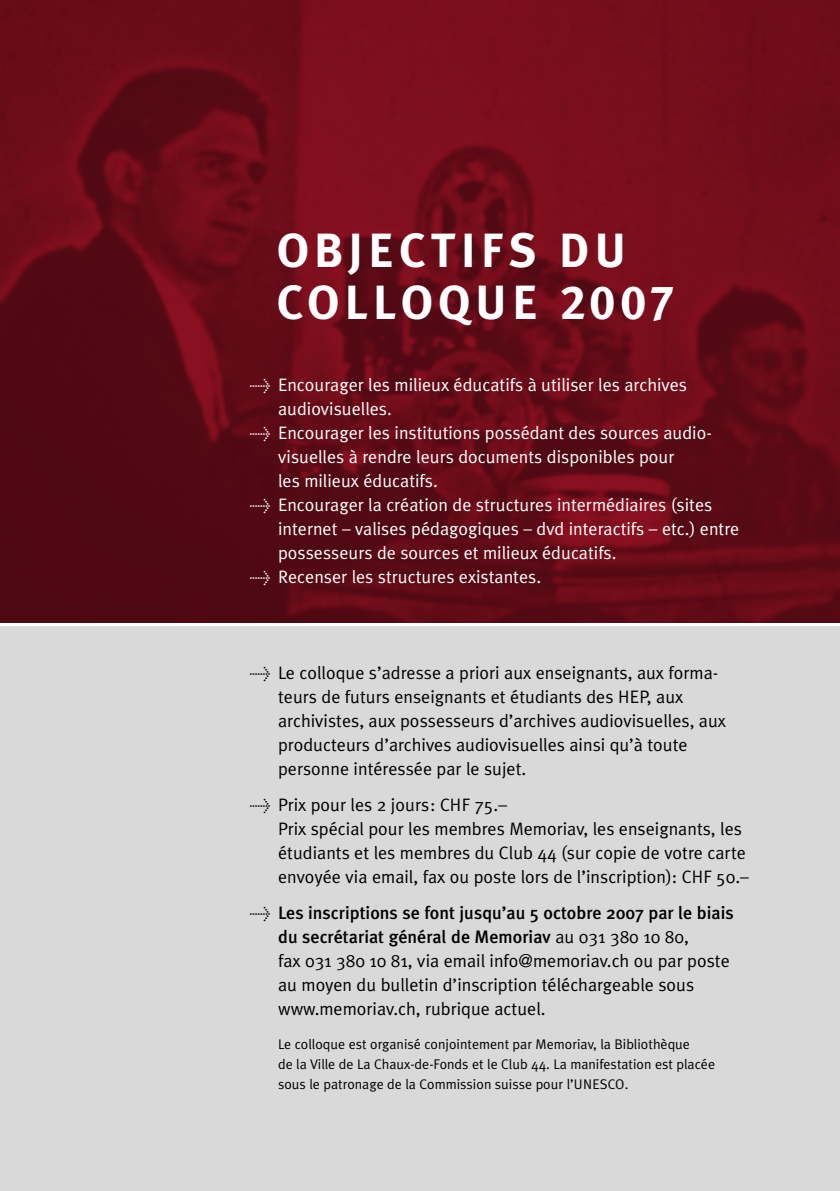
<style>
.page{position:relative;width:840px;height:1191px;background:#fff}
.page>*{position:absolute;margin:0;border:0;box-sizing:border-box;transform-origin:0 0}
.t1{font:48px/52px "Meta Plus Bold Caps";letter-spacing:.105em;color:#fff}
.t2{font:18px/24px "Meta Plus Normal";color:#000}
.t3{font:18px "Meta Plus Normal";color:#fff}
.t4{font:500 18px/24px "Meta Plus";color:#000}
.t5{font:14px/20px "Meta Plus Normal";color:#000}
.s1{font-family:"Meta Plus Normal";font-weight:400}
</style>
<div class="page">
<div style="left:0;top:624px;width:839px;height:567px;background:#d9d9d9"></div>
<img style="left:0;top:0;width:839px;height:623px">
<hr style="left:0;top:624px;width:839px;height:2px;background:#fff">
<h1 class="t1" style="left:276px;top:224px;width:399px">OBJECTIFS DU<br>COLLOQUE 2007</h1>
<p class="t3" style="left:249px;top:374px;width:438px">&gt; Encourager les milieux éducatifs à utiliser les archives</p>
<p class="t3" style="left:278px;top:398px;width:115px">audiovisuelles.</p>
<p class="t3" style="left:249px;top:422px;width:463px">&gt; Encourager les institutions possédant des sources audio-</p>
<p class="t3" style="left:278px;top:446px;width:397px">visuelles à rendre leurs documents disponibles pour</p>
<p class="t3" style="left:278px;top:470px;width:161px">les milieux éducatifs.</p>
<p class="t3" style="left:249px;top:494px;width:464px">&gt; Encourager la création de structures intermédiaires (sites</p>
<p class="t3" style="left:278px;top:518px;width:462px">internet – valises pédagogiques – dvd interactifs – etc.) entre</p>
<p class="t3" style="left:278px;top:542px;width:340px">possesseurs de sources et milieux éducatifs.</p>
<p class="t3" style="left:249px;top:566px;width:293px">&gt; Recenser les structures existantes.</p>
<p class="t2" style="left:278px;top:660px;width:449px;text-indent:-28px">&gt; Le colloque s’adresse a priori aux enseignants, aux forma&shy;teurs de futurs enseignants et étudiants des HEP, aux archivistes, aux possesseurs d’archives audiovisuelles, aux producteurs d’archives audiovisuelles ainsi qu’à toute personne intéressée par le sujet.</p>
<p class="t2" style="left:278px;top:792px;width:472px;text-indent:-28px">&gt; Prix pour les 2 jours: CHF 75.–<br>Prix spécial pour les membres Memoriav, les enseignants, les étudiants et les membres du Club 44 (sur copie de votre carte envoyée via email, fax ou poste lors de l’inscription): CHF 50.–</p>
<p class="t4" style="left:278px;top:900px;width:457px;text-indent:-28px"><span class="s1">&gt;</span> Les inscriptions se font jusqu’au 5 octobre 2007 par le biais du secrétariat général de Memoriav <span class="s1">au 031 380 10 80,</span></p>
<p class="t2" style="left:278px;top:948px;width:453px">fax 031 380 10 81, via email info@memoriav.ch ou par poste au moyen du bulletin d’inscription téléchargeable sous www.memoriav.ch, rubrique actuel.</p>
<p class="t5" style="left:278px;top:1034px;width:438px">Le colloque est organisé conjointement par Memoriav, la Bibliothèque<br>de la Ville de La Chaux-de-Fonds et le Club 44. La manifestation est placée sous le patronage de la Commission suisse pour l’UNESCO.</p>
</div>
